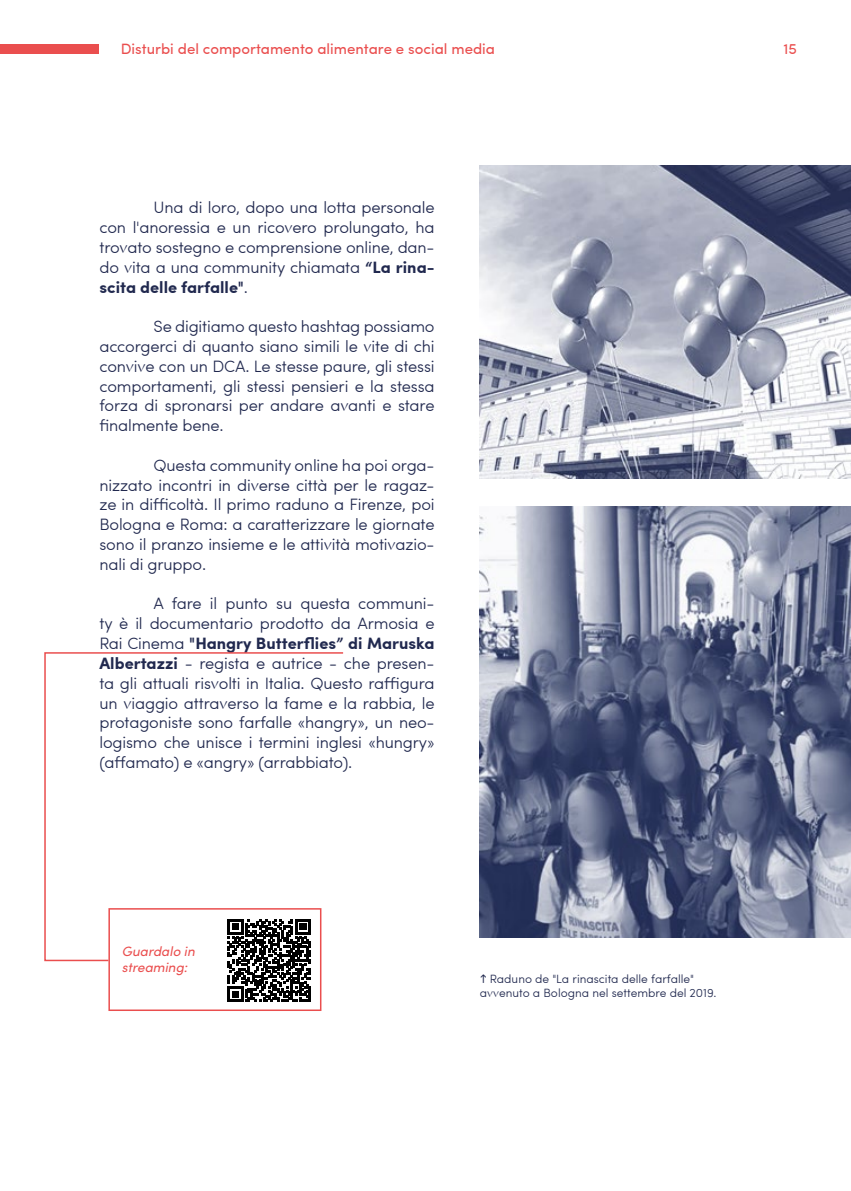
<style>
.page{position:relative;width:851px;height:1191px;background:#fff}
.page>*{position:absolute;margin:0;border:0;box-sizing:border-box;transform-origin:0 0}
.t1{font:300 16.5px/19.8px "Sofia Pro";letter-spacing:-.01em;color:#21294f;text-align:justify}
.t2{font:15px "Sofia Pro";color:#ea4e4e}
.t3{font:italic 13.5px/16.2px "Sofia Pro";color:#ea4e4e}
.t4{font:300 12px/14.4px "Sofia Pro";color:#21294f}
.s1{font-weight:700}
</style>
<div class="page">
<div style="left:0;top:44px;width:99px;height:10px;background:#ea4e4e"></div>
<img style="left:480px;top:166px;width:370px;height:312px">
<img style="left:480px;top:507px;width:370px;height:430px">
<svg style="left:44px;top:652px;width:300px;height:310px"></svg>
<div style="left:108px;top:908px;width:213px;height:103px;border:2px solid #ea4e4e"></div>
<svg style="left:227px;top:919px;width:83px;height:83px"></svg>
<p class="t2" style="left:121px;top:38px;width:375px">Disturbi del comportamento alimentare e social media</p>
<p class="t2" style="left:783px;top:38px;width:15px">15</p>
<p class="t1" style="left:99px;top:197px;width:336px;text-indent:54px">Una di loro, dopo una lotta personale con l'anoressia e un ricovero prolungato, ha trovato sostegno e comprensione online, dan&shy;do vita a una community chiamata <span class="s1">“La rina&shy;scita delle farfalle"</span>.</p>
<p class="t1" style="left:99px;top:315px;width:336px;text-indent:54px">Se digitiamo questo hashtag possiamo accorgerci di quanto siano simili le vite di chi convive con un DCA. Le stesse paure, gli stessi comportamenti, gli stessi pensieri e la stessa forza di spronarsi per andare avanti e stare finalmente bene.</p>
<p class="t1" style="left:99px;top:454px;width:336px;text-indent:54px">Questa community online ha poi orga&shy;nizzato incontri in diverse città per le ragaz&shy;ze in difficoltà. Il primo raduno a Firenze, poi Bologna e Roma: a caratterizzare le giornate sono il pranzo insieme e le attività motivazio&shy;nali di gruppo.</p>
<p class="t1" style="left:99px;top:593px;width:336px;text-indent:54px">A fare il punto su questa communi&shy;ty è il documentario prodotto da Armosia e Rai Cinema <span class="s1">"Hangry Butterflies” di Maruska Albertazzi</span> - regista e autrice - che presen&shy;ta gli attuali risvolti in Italia. Questo raffigura un viaggio attraverso la fame e la rabbia, le protagoniste sono farfalle «hangry», un neo&shy;logismo che unisce i termini inglesi «hungry» (affamato) e «angry» (arrabbiato).</p>
<p class="t3" style="left:122px;top:942px;width:74px">Guardalo in streaming:</p>
<p class="t4" style="left:479px;top:970px;width:238px;text-indent:10px">Raduno de "La rinascita delle farfalle" avvenuto a Bologna nel settembre del 2019.</p>
</div>
